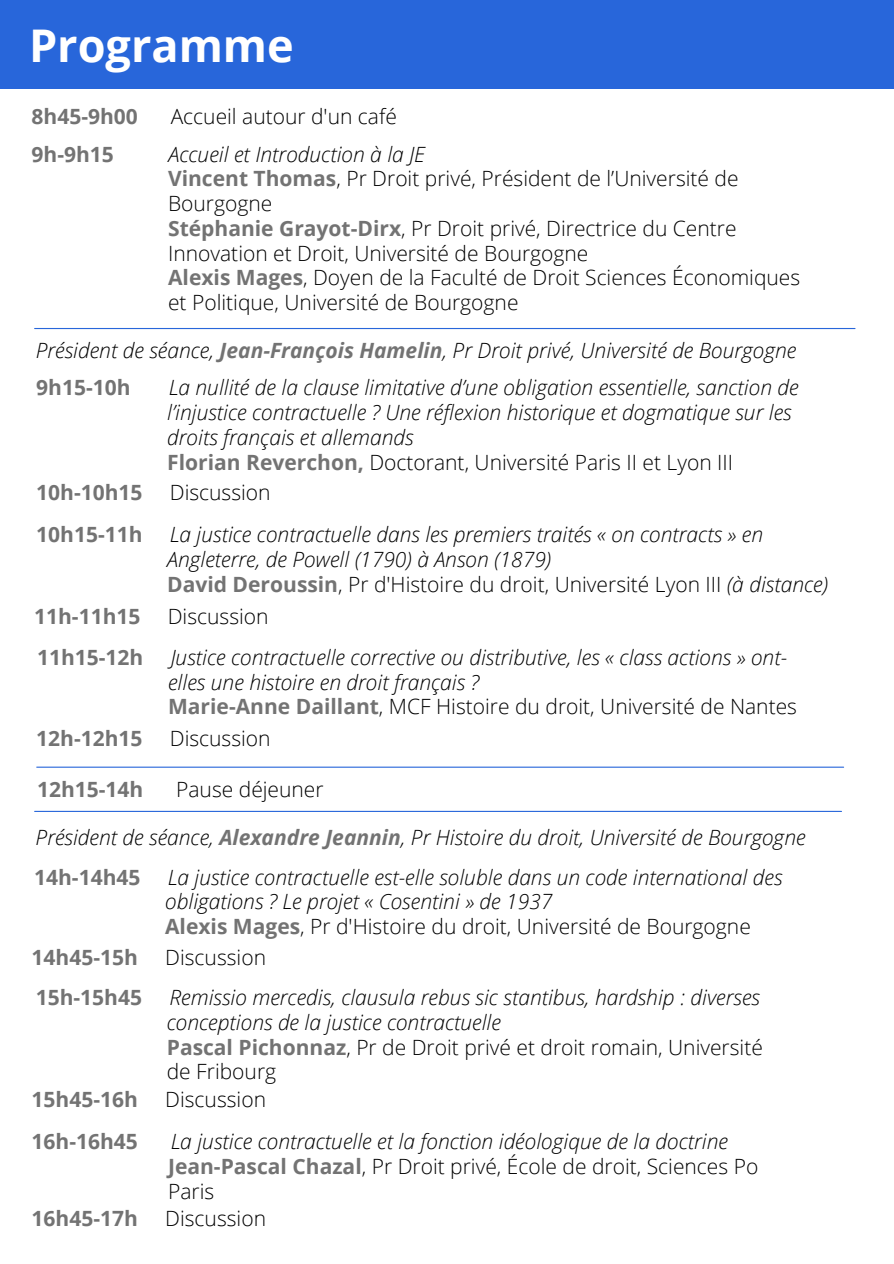
<style>
.page{position:relative;width:894px;height:1264px;background:#fff}
.page>*{position:absolute;margin:0;border:0;box-sizing:border-box;transform-origin:0 0}
.t1{font:700 45px "Open Sans";color:#fff}
.t2{font:italic 300 21px "Open Sans";color:#000}
.t3{font:300 21px "Open Sans";color:#000}
.t4{font:700 21px "Open Sans";color:#737373}
.s1{font-weight:700;color:#737373}
.s2{font-style:italic}
</style>
<div class="page">
<div style="left:0;top:0;width:893px;height:89px;background:#2866da"></div>
<hr style="left:37px;top:766px;width:806px;height:1px;background:#2866da">
<hr style="left:35px;top:810px;width:806px;height:2px;background:#2866da">
<hr style="left:35px;top:328px;width:819px;height:1px;background:#2866da">
<p class="t1" style="left:29px;top:14px;width:266px">Programme</p>
<p class="t4" style="left:32px;top:102px;width:108px">8h45-9h00</p>
<p class="t3" style="left:171px;top:102px;width:228px">Accueil autour d'un café</p>
<p class="t4" style="left:32px;top:139px;width:84px">9h-9h15</p>
<p class="t2" style="left:168px;top:139px;width:258px">Accueil et Introduction à la JE</p>
<p class="t3" style="left:168px;top:164px;width:572px"><span class="s1">Vincent Thomas</span>, Pr Droit privé, Président de l’Université de</p>
<p class="t3" style="left:168px;top:189px;width:106px">Bourgogne</p>
<p class="t3" style="left:168px;top:213px;width:570px"><span class="s1">Stéphanie Grayot-Dirx</span>, Pr Droit privé, Directrice du Centre</p>
<p class="t3" style="left:168px;top:238px;width:422px">Innovation et Droit, Université de Bourgogne</p>
<p class="t3" style="left:168px;top:263px;width:633px"><span class="s1">Alexis Mages</span>, Doyen de la Faculté de Droit Sciences Économiques</p>
<p class="t3" style="left:168px;top:288px;width:352px">et Politique, Université de Bourgogne</p>
<p class="t2" style="left:36px;top:335px;width:762px">Président de séance, <span class="s1">Jean-François Hamelin</span>, Pr Droit privé, Université de Bourgogne</p>
<p class="t4" style="left:36px;top:373px;width:96px">9h15-10h</p>
<p class="t2" style="left:169px;top:373px;width:631px">La nullité de la clause limitative d’une obligation essentielle, sanction de</p>
<p class="t2" style="left:167px;top:397px;width:625px">l’injustice contractuelle ? Une réflexion historique et dogmatique sur les</p>
<p class="t2" style="left:167px;top:422px;width:248px">droits français et allemands</p>
<p class="t3" style="left:167px;top:447px;width:567px"><span class="s1">Florian Reverchon,</span> Doctorant, Université Paris II et Lyon III</p>
<p class="t4" style="left:36px;top:477px;width:108px">10h-10h15</p>
<p class="t3" style="left:170px;top:477px;width:102px">Discussion</p>
<p class="t4" style="left:36px;top:519px;width:108px">10h15-11h</p>
<p class="t2" style="left:170px;top:519px;width:594px">La justice contractuelle dans les premiers traités « on contracts » en</p>
<p class="t2" style="left:167px;top:544px;width:385px">Angleterre, de Powell (1790) à Anson (1879)</p>
<p class="t3" style="left:167px;top:569px;width:662px"><span class="s1">David Deroussin</span>, Pr d'Histoire du droit, Université Lyon III <span class="s2">(à distance)</span></p>
<p class="t4" style="left:34px;top:601px;width:108px">11h-11h15</p>
<p class="t3" style="left:168px;top:601px;width:102px">Discussion</p>
<p class="t4" style="left:37px;top:642px;width:108px">11h15-12h</p>
<p class="t2" style="left:171px;top:642px;width:617px">Justice contractuelle corrective ou distributive, les « class actions » ont-</p>
<p class="t2" style="left:168px;top:667px;width:312px">elles une histoire en droit français ?</p>
<p class="t3" style="left:168px;top:692px;width:630px"><span class="s1">Marie-Anne Daillant</span>, MCF Histoire du droit, Université de Nantes</p>
<p class="t4" style="left:36px;top:723px;width:108px">12h-12h15</p>
<p class="t3" style="left:170px;top:723px;width:102px">Discussion</p>
<p class="t4" style="left:37px;top:774px;width:108px">12h15-14h</p>
<p class="t3" style="left:176px;top:774px;width:149px">Pause déjeuner</p>
<p class="t2" style="left:36px;top:822px;width:771px">Président de séance, <span class="s1">Alexandre Jeannin</span>, Pr Histoire du droit, Université de Bourgogne</p>
<p class="t4" style="left:34px;top:862px;width:108px">14h-14h45</p>
<p class="t2" style="left:168px;top:862px;width:616px">La justice contractuelle est-elle soluble dans un code international des</p>
<p class="t2" style="left:165px;top:886px;width:389px">obligations ? Le projet « Cosentini » de 1937</p>
<p class="t3" style="left:165px;top:911px;width:587px"><span class="s1">Alexis Mages</span>, Pr d'Histoire du droit, Université de Bourgogne</p>
<p class="t4" style="left:32px;top:942px;width:108px">14h45-15h</p>
<p class="t3" style="left:165px;top:942px;width:102px">Discussion</p>
<p class="t4" style="left:36px;top:982px;width:108px">15h-15h45</p>
<p class="t2" style="left:169px;top:982px;width:592px">Remissio mercedis, clausula rebus sic stantibus, hardship : diverses</p>
<p class="t2" style="left:167px;top:1007px;width:335px">conceptions de la justice contractuelle</p>
<p class="t3" style="left:167px;top:1032px;width:597px"><span class="s1">Pascal Pichonnaz</span>, Pr de Droit privé et droit romain, Université</p>
<p class="t3" style="left:167px;top:1056px;width:111px">de Fribourg</p>
<p class="t4" style="left:32px;top:1084px;width:108px">15h45-16h</p>
<p class="t3" style="left:165px;top:1084px;width:102px">Discussion</p>
<p class="t4" style="left:32px;top:1126px;width:108px">16h-16h45</p>
<p class="t2" style="left:171px;top:1126px;width:558px">La justice contractuelle et la fonction idéologique de la doctrine</p>
<p class="t3" style="left:168px;top:1151px;width:591px"><span class="s1">Jean-Pascal Chazal</span>, Pr Droit privé, École de droit, Sciences Po</p>
<p class="t3" style="left:168px;top:1176px;width:48px">Paris</p>
<p class="t4" style="left:32px;top:1203px;width:108px">16h45-17h</p>
<p class="t3" style="left:165px;top:1203px;width:102px">Discussion</p>
</div>
